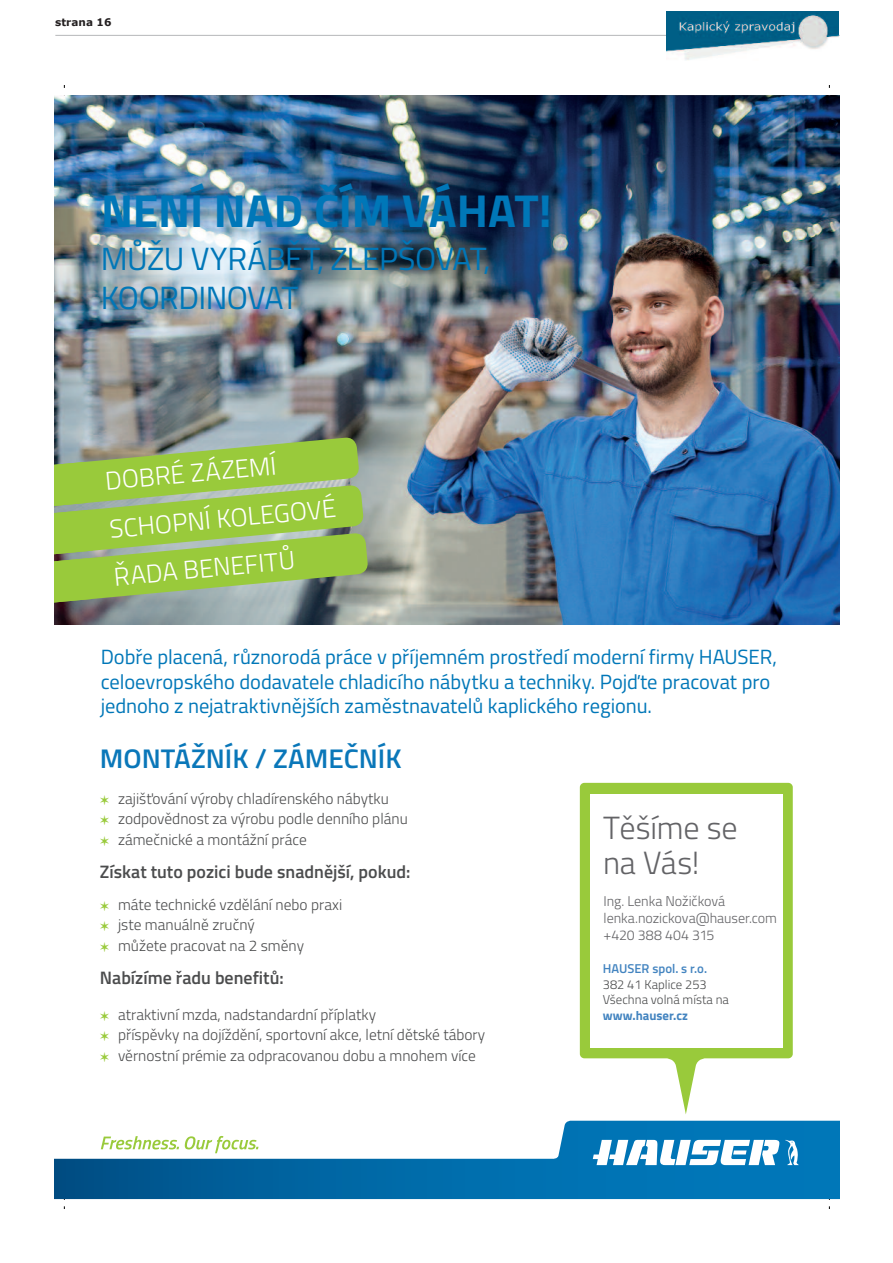
<style>
.page{position:relative;width:893px;height:1263px;background:#fff}
.page>*{position:absolute;margin:0;border:0;box-sizing:border-box;transform-origin:0 0}
.t1{font:700 46.2px "Titillium Web";letter-spacing:-.005em;color:#0077b8}
.t2{font:32.1px/38.5px "Titillium Web";letter-spacing:-.02em;color:#0077b8}
.t3{font:300 32.1px/34.2px "Titillium Web";letter-spacing:-.01em;color:#636366}
.t4{font:600 27px "Titillium";color:#0a77b9}
.t5{font:300 25.65px/48px "Titillium Web";color:#fff}
.t6{font:20.55px/24.6px "Titillium Web";letter-spacing:-.005em;color:#0077b8}
.t7{font:600 18px "Titillium Web";color:#4b4c4d}
.t8{font:300 15.45px/20.5px "Titillium Web";color:#4b4c4d}
.t9{font:300 14.1px/17.4px "Titillium Web";letter-spacing:-.005em;color:#636366}
.t10{font:300 12.9px/15.5px "Titillium";color:#4b4c4d}
.t11{font:600 12.9px "Titillium";color:#4384c0}
.t12{font:700 12.9px "Titillium";color:#4384c0}
.t13{font:700 10.5px "Verdana";color:#231f20}
</style>
<div class="page">
<hr style="left:55px;top:35px;width:785px;height:1px;background:#bfc0c2">
<img style="left:666px;top:11px;width:173px;height:49px">
<img style="left:54px;top:95px;width:786px;height:529px">
<svg style="left:54px;top:1121px;width:786px;height:78px"></svg>
<img style="left:54px;top:95px;width:375px;height:370px">
<img style="left:211px;top:95px;width:437px;height:346px">
<svg style="left:101px;top:1136px;width:157px;height:17px"></svg>
<svg style="left:593px;top:1140px;width:206px;height:25px"></svg>
<svg style="left:580px;top:783px;width:213px;height:331px"></svg>
<div style="left:590px;top:794px;width:193px;height:254px;background:#fff"></div>
<svg style="left:72px;top:95px;width:199px;height:1px"></svg>
<svg style="left:622px;top:95px;width:200px;height:1px"></svg>
<svg style="left:54px;top:437px;width:315px;height:167px;background:#98be57"></svg>
<p class="t13" style="left:55px;top:16px;width:58px">strana 16</p>
<h1 class="t1" style="left:101px;top:176px;width:452px">NENÍ NAD ČÍM VÁHAT!</h1>
<h2 class="t2" style="left:101px;top:238px;width:391px">MŮŽU VYRÁBĚT, ZLEPŠOVAT,<br>KOORDINOVAT</h2>
<h3 class="t5" style="left:103px;top:455px;width:229px;rotate:-5deg">DOBRÉ ZÁZEMÍ<br>SCHOPNÍ KOLEGOVÉ<br>ŘADA BENEFITŮ</h3>
<h3 class="t6" style="left:101px;top:643px;width:678px">Dobře placená, různorodá práce v příjemném prostředí moderní firmy HAUSER, celoevropského dodavatele chladicího nábytku a techniky. Pojďte pracovat pro jednoho z nejatraktivnějších zaměstnavatelů kaplického regionu.</h3>
<h3 class="t4" style="left:100px;top:749px;width:303px">MONTÁŽNÍK / ZÁMEČNÍK</h3>
<p class="t8" style="left:118px;top:787px;width:291px">zajišťování výroby chladírenského nábytku zodpovědnost za výrobu podle denního plánu zámečnické a montážní práce</p>
<p class="t7" style="left:100px;top:858px;width:312px">Získat tuto pozici bude snadnější, pokud:</p>
<p class="t8" style="left:118px;top:893px;width:226px">máte technické vzdělání nebo praxi jste manuálně zručný<br>můžete pracovat na 2 směny</p>
<p class="t7" style="left:100px;top:964px;width:185px">Nabízíme řadu benefitů:</p>
<p class="t8" style="left:118px;top:1003px;width:369px">atraktivní mzda, nadstandardní příplatky<br>příspěvky na dojíždění, sportovní akce, letní dětské tábory věrnostní prémie za odpracovanou dobu a mnohem více</p>
<h2 class="t3" style="left:603px;top:809px;width:136px">Těšíme se na Vás!</h2>
<p class="t9" style="left:604px;top:891px;width:175px">Ing. Lenka Nožičková lenka.nozickova@hauser.com +420 388 404 315</p>
<p class="t11" style="left:603px;top:964px;width:106px">HAUSER spol. s r.o.</p>
<p class="t10" style="left:603px;top:978px;width:128px">382 41 Kaplice 253<br>Všechna volná místa na</p>
<p class="t12" style="left:603px;top:1010px;width:87px">www.hauser.cz</p>
</div>
